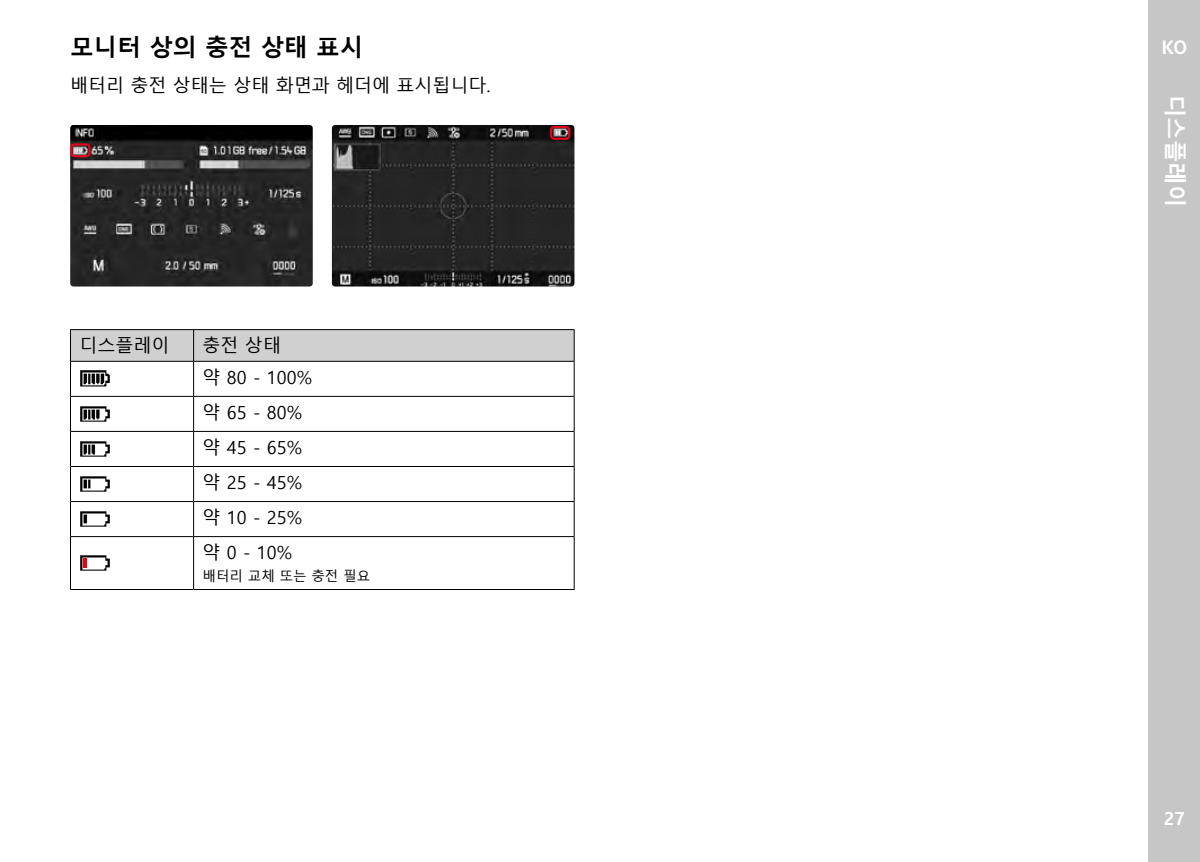
<style>
.page{position:relative;width:1200px;height:862px;background:#fff}
.page>*{position:absolute;margin:0;border:0;box-sizing:border-box;transform-origin:0 0}
.Heading____Heading_0{font:700 23.62px "Malgun Gothic";color:#000}
.t1{font:700 22.5px "Malgun Gothic";color:#fff}
.t2{font:700 20.25px "Corporate S";color:#fff}
.Text____Body_Text{font:18px "Malgun Gothic";color:#000}
.t3{font:700 18px "Malgun Gothic";color:#fff}
.Text____Footnote{font:13.5px "Malgun Gothic";color:#000}
</style>
<div class="page">
<div style="left:1148px;top:0;width:51px;height:861px;background:#c6c6c6"></div>
<img style="left:70px;top:125px;width:243px;height:161px">
<img style="left:332px;top:125px;width:242px;height:161px">
<div style="left:70px;top:143px;width:21px;height:14px;border:2px solid #e3051b;border-radius:3px"></div>
<div style="left:550px;top:126px;width:20px;height:14px;border:2px solid #e3051b;border-radius:3px"></div>
<div style="left:71px;top:330px;width:502px;height:31px;background:#d0d0d0"></div>
<hr style="left:70px;top:329px;width:123px;height:1px;background:#000">
<hr style="left:70px;top:330px;width:1px;height:31px;background:#000">
<hr style="left:193px;top:329px;width:381px;height:1px;background:#000">
<hr style="left:193px;top:330px;width:1px;height:31px;background:#000">
<hr style="left:573px;top:330px;width:1px;height:31px;background:#000">
<hr style="left:70px;top:361px;width:123px;height:1px;background:#000">
<hr style="left:70px;top:361px;width:1px;height:35px;background:#000">
<hr style="left:193px;top:361px;width:381px;height:1px;background:#000">
<hr style="left:193px;top:361px;width:1px;height:35px;background:#000">
<hr style="left:573px;top:361px;width:1px;height:35px;background:#000">
<hr style="left:70px;top:396px;width:123px;height:1px;background:#000">
<hr style="left:70px;top:396px;width:1px;height:35px;background:#000">
<hr style="left:193px;top:396px;width:381px;height:1px;background:#000">
<hr style="left:193px;top:396px;width:1px;height:35px;background:#000">
<hr style="left:573px;top:396px;width:1px;height:35px;background:#000">
<hr style="left:70px;top:431px;width:123px;height:1px;background:#000">
<hr style="left:70px;top:431px;width:1px;height:35px;background:#000">
<hr style="left:193px;top:431px;width:381px;height:1px;background:#000">
<hr style="left:193px;top:431px;width:1px;height:35px;background:#000">
<hr style="left:573px;top:431px;width:1px;height:35px;background:#000">
<hr style="left:70px;top:466px;width:123px;height:1px;background:#000">
<hr style="left:70px;top:466px;width:1px;height:35px;background:#000">
<hr style="left:193px;top:466px;width:381px;height:1px;background:#000">
<hr style="left:193px;top:466px;width:1px;height:35px;background:#000">
<hr style="left:573px;top:466px;width:1px;height:35px;background:#000">
<hr style="left:70px;top:501px;width:123px;height:1px;background:#000">
<hr style="left:70px;top:501px;width:1px;height:35px;background:#000">
<hr style="left:193px;top:501px;width:381px;height:1px;background:#000">
<hr style="left:193px;top:501px;width:1px;height:35px;background:#000">
<hr style="left:573px;top:501px;width:1px;height:35px;background:#000">
<hr style="left:70px;top:536px;width:123px;height:1px;background:#000">
<hr style="left:70px;top:536px;width:1px;height:53px;background:#000">
<hr style="left:193px;top:536px;width:381px;height:1px;background:#000">
<hr style="left:193px;top:536px;width:1px;height:53px;background:#000">
<hr style="left:573px;top:536px;width:1px;height:53px;background:#000">
<hr style="left:70px;top:588px;width:123px;height:1px;background:#000">
<hr style="left:193px;top:588px;width:381px;height:1px;background:#000">
<img style="left:80px;top:370px;width:30px;height:17px">
<img style="left:80px;top:406px;width:30px;height:16px">
<img style="left:80px;top:441px;width:30px;height:16px">
<img style="left:80px;top:476px;width:30px;height:16px">
<img style="left:80px;top:511px;width:30px;height:16px">
<img style="left:80px;top:555px;width:30px;height:16px">
<svg style="left:84px;top:558px;width:3px;height:9px"></svg>
<p class="Heading____Heading_0" style="left:70px;top:34px;width:295px">모니터 상의 충전 상태 표시</p>
<p class="Text____Body_Text" style="left:70px;top:75px;width:421px">배터리 충전 상태는 상태 화면과 헤더에 표시됩니다.</p>
<p class="Text____Body_Text" style="left:79px;top:335px;width:91px">디스플레이</p>
<p class="Text____Body_Text" style="left:202px;top:335px;width:80px">충전 상태</p>
<p class="Text____Body_Text" style="left:202px;top:367px;width:111px">약 80 - 100%</p>
<p class="Text____Body_Text" style="left:202px;top:402px;width:101px">약 65 - 80%</p>
<p class="Text____Body_Text" style="left:202px;top:437px;width:101px">약 45 - 65%</p>
<p class="Text____Body_Text" style="left:202px;top:472px;width:101px">약 25 - 45%</p>
<p class="Text____Body_Text" style="left:202px;top:507px;width:101px">약 10 - 25%</p>
<p class="Text____Body_Text" style="left:202px;top:542px;width:91px">약 0 - 10%</p>
<p class="Text____Footnote" style="left:202px;top:567px;width:169px">배터리 교체 또는 충전 필요</p>
<p class="t2" style="left:1161px;top:32px;width:27px">KO</p>
<p class="t1" style="left:1187px;top:94px;width:114px;rotate:90deg">디스플레이</p>
<p class="t3" style="left:1163px;top:806px;width:22px">27</p>
</div>
